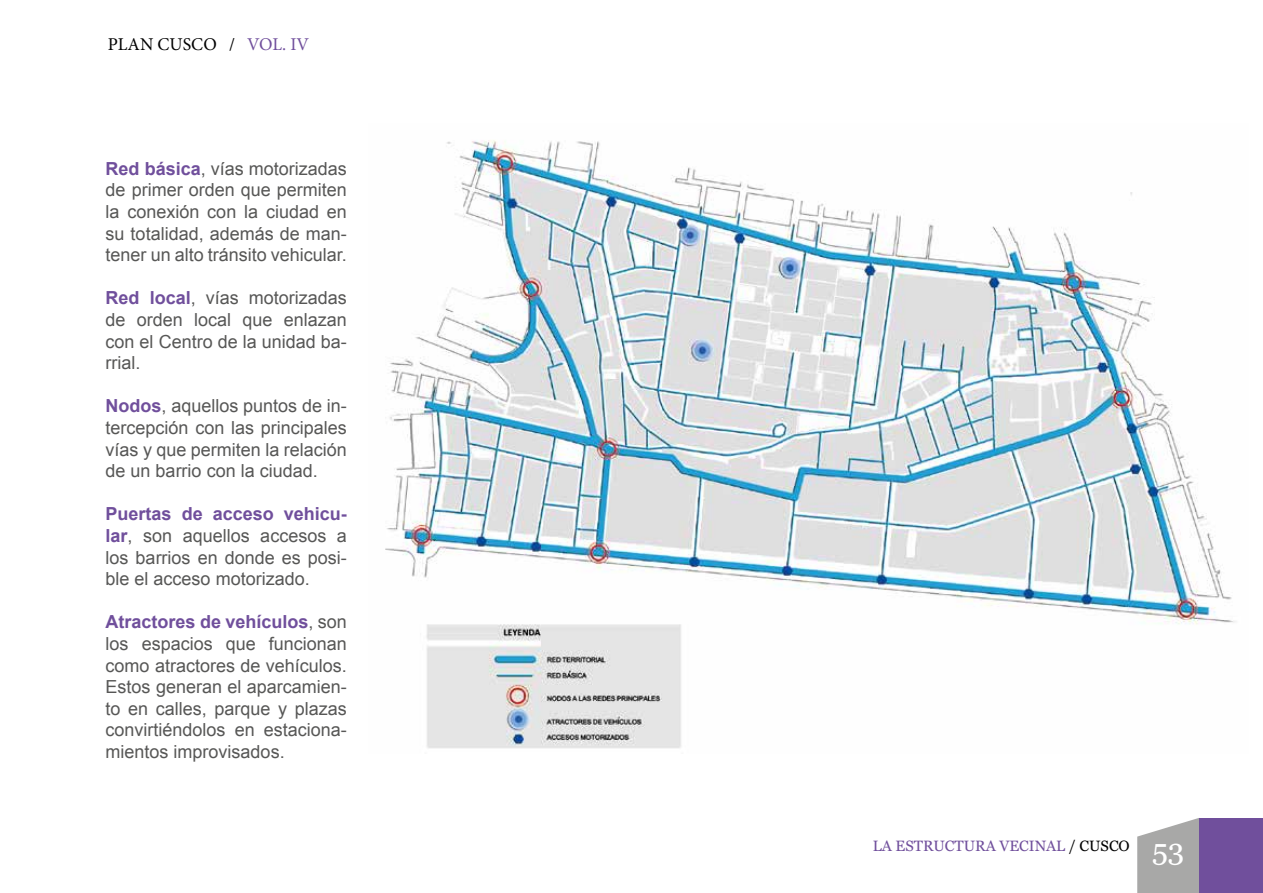
<style>
.page{position:relative;width:1263px;height:893px;background:#fff}
.page>*{position:absolute;margin:0;border:0;box-sizing:border-box;transform-origin:0 0}
.t1{font:30px "Vani";color:#fff}
.t2{font:18px/21.6px "Arial";color:#575756;text-align:justify}
.t3{font:18px "Minion Pro";color:#000}
.t4{font:15px "Vani";color:#704f9c}
.s1{color:#704f9c}
.s2{font-weight:700;color:#704f9c}
.s3{color:#000}
</style>
<div class="page">
<svg style="left:1137px;top:818px;width:62px;height:75px;background:#b3b3b2"></svg>
<div style="left:1199px;top:818px;width:64px;height:75px;background:#704f9c"></div>
<img style="left:385px;top:140px;width:851px;height:608px">
<p class="t3" style="left:108px;top:32px;width:203px">PLAN CUSCO / <span class="s1">VOL. IV</span></p>
<p class="t2" style="left:106px;top:158px;width:243px"><span class="s2">Red básica</span>, vías motorizadas de primer orden que permiten la conexión con la ciudad en su totalidad, además de man&shy;tener un alto tránsito vehicular.</p>
<p class="t2" style="left:106px;top:287px;width:243px"><span class="s2">Red local</span>, vías motorizadas de orden local que enlazan con el Centro de la unidad ba&shy;rrial.</p>
<p class="t2" style="left:106px;top:395px;width:243px"><span class="s2">Nodos</span>, aquellos puntos de in&shy;tercepción con las principales vías y que permiten la relación de un barrio con la ciudad.</p>
<p class="t2" style="left:106px;top:503px;width:243px"><span class="s2">Puertas de acceso vehicu&shy;lar</span>, son aquellos accesos a los barrios en donde es posi&shy;ble el acceso motorizado.</p>
<p class="t2" style="left:106px;top:611px;width:243px"><span class="s2">Atractores de vehículos</span>, son los espacios que funcionan como atractores de vehículos.<br>Estos generan el aparcamien&shy;to en calles, parque y plazas convirtiéndolos en estaciona&shy;mientos improvisados.</p>
<p class="t4" style="left:873px;top:837px;width:258px">LA ESTRUCTURA VECINAL <span class="s3">/ CUSCO</span></p>
<h1 class="t1" style="left:1152px;top:832px;width:34px">53</h1>
</div>
